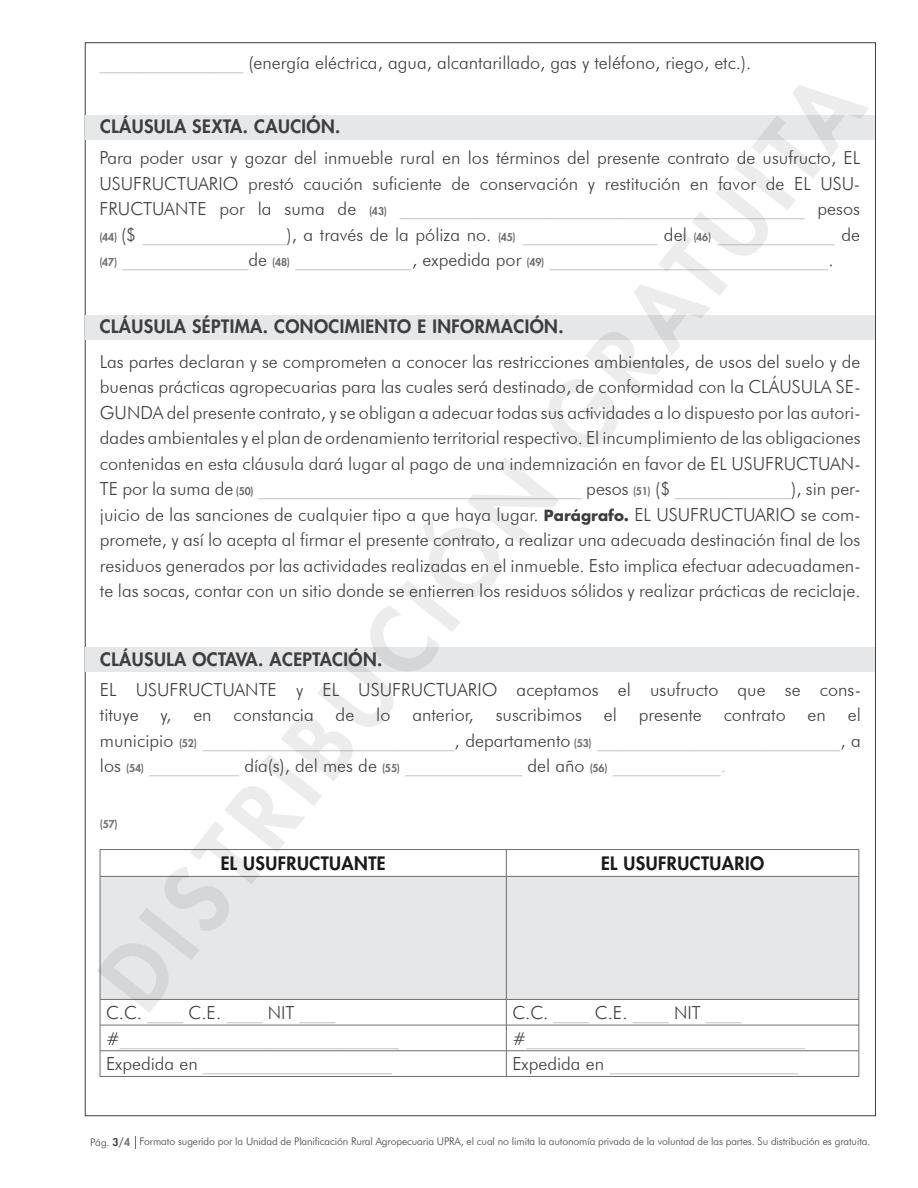
<style>
.page{position:relative;width:918px;height:1188px;background:#fff}
.page>*{position:absolute;margin:0;border:0;box-sizing:border-box;transform-origin:0 0}
.t1{font:800 90px "Futura Std";color:#3e3e3f}
.txt{font:300 18px/25.5px "Futura BT";color:#3e3e3f;text-align:justify}
.txt-2{font:300 18px "Futura BT";color:#bcbdc0}
.Sub_tit02{font:800 18px "Futura Std";letter-spacing:.025em;color:#3e3e3f}
.Sub_tit02-2{font:800 18px "Futura Std";letter-spacing:.025em;color:#1a1a1a}
.txt-3{font:800 18px "Futura Std";letter-spacing:.025em;color:#3e3e3f}
.t2{font:300 10.5px "Futura BT";letter-spacing:-.01em;color:#3e3e3f}
.txt-4{font:800 10.5px "Futura Std";color:#6c6d70}
.s1{color:#bcbdc0}
.s2{font-family:"Futura Std";font-weight:800;font-size:10.5px;color:#6c6d70}
.s3{font-family:"Futura Std";font-weight:700;font-size:15px}
.s4{color:#3e3e3f}
.s5{font-family:"Futura Std";font-weight:800}
.s6{font-family:"Futura Std";font-weight:800;color:#6c6d70}
</style>
<div class="page">
<svg style="left:135px;top:1136px;width:1px;height:13px"></svg>
<div style="left:85px;top:115px;width:789px;height:25px;background:#e6e7e9"></div>
<div style="left:85px;top:315px;width:789px;height:25px;background:#e6e7e9"></div>
<div style="left:85px;top:647px;width:789px;height:25px;background:#e6e7e9"></div>
<div style="left:101px;top:877px;width:758px;height:122px;background:#e6e7e9"></div>
<hr style="left:100px;top:849px;width:406px;height:1px;background:#6c6d70">
<hr style="left:506px;top:849px;width:353px;height:1px;background:#6c6d70">
<svg style="left:100px;top:850px;width:760px;height:26px"></svg>
<hr style="left:100px;top:876px;width:406px;height:1px;background:#6c6d70">
<hr style="left:100px;top:877px;width:1px;height:122px;background:#6c6d70">
<hr style="left:506px;top:876px;width:353px;height:1px;background:#6c6d70">
<hr style="left:506px;top:877px;width:1px;height:122px;background:#6c6d70">
<hr style="left:859px;top:877px;width:1px;height:122px;background:#6c6d70">
<hr style="left:100px;top:999px;width:406px;height:1px;background:#6c6d70">
<hr style="left:506px;top:999px;width:353px;height:1px;background:#6c6d70">
<hr style="left:100px;top:1025px;width:406px;height:1px;background:#6c6d70">
<hr style="left:506px;top:1025px;width:353px;height:1px;background:#6c6d70">
<hr style="left:100px;top:1051px;width:406px;height:1px;background:#6c6d70">
<svg style="left:100px;top:1000px;width:1px;height:76px"></svg>
<hr style="left:506px;top:1051px;width:353px;height:1px;background:#6c6d70">
<svg style="left:506px;top:1000px;width:1px;height:76px"></svg>
<svg style="left:859px;top:1000px;width:1px;height:76px"></svg>
<hr style="left:100px;top:1076px;width:406px;height:1px;background:#6c6d70">
<hr style="left:506px;top:1076px;width:353px;height:1px;background:#6c6d70">
<p class="txt" style="left:99px;top:50px;width:653px"><span class="s1">________________</span> (energía eléctrica, agua, alcantarillado, gas y teléfono, riego, etc.).</p>
<h1 class="t1" style="left:73px;top:957px;width:1162px;rotate:-51deg">DISTRIBUCIÓN GRATUITA</h1>
<p class="Sub_tit02" style="left:100px;top:115px;width:242px">CLÁUSULA SEXTA. CAUCIÓN.</p>
<p class="txt" style="left:99px;top:145px;width:762px">Para poder usar y gozar del inmueble rural en los términos del presente contrato de usufructo, EL USUFRUCTUARIO prestó caución suficiente de conservación y restitución en favor de EL USU-FRUCTUANTE por la suma de <span class="s2">(43)</span> <span class="s1">_____________________________________________</span> pesos <span class="s2">(44)</span> ($ <span class="s1">________________</span>), a través de la póliza no. <span class="s2">(45)</span> <span class="s1">_______________</span> del <span class="s2">(46)</span> <span class="s1">_____________</span> de <span class="s2">(47)</span> <span class="s1">______________</span>de <span class="s2">(48)</span> <span class="s1">_____________</span>, expedida por <span class="s2">(49)</span> <span class="s1">_______________________________</span>.</p>
<p class="Sub_tit02" style="left:100px;top:315px;width:465px">CLÁUSULA SÉPTIMA. CONOCIMIENTO E INFORMACIÓN.</p>
<p class="txt" style="left:100px;top:348px;width:762px">Las partes declaran y se comprometen a conocer las restricciones ambientales, de usos del suelo y de buenas prácticas agropecuarias para las cuales será destinado, de conformidad con la CLÁUSULA SE-GUNDA del presente contrato, y se obligan a adecuar todas sus actividades a lo dispuesto por las autori&shy;dades ambientales y el plan de ordenamiento territorial respectivo. El incumplimiento de las obligaciones contenidas en esta cláusula dará lugar al pago de una indemnización en favor de EL USUFRUCTUAN-TE por la suma de <span class="s2">(50)</span> <span class="s1">____________________________________</span> pesos <span class="s2">(51)</span> ($ <span class="s1">_____________</span>), sin per&shy;juicio de las sanciones de cualquier tipo a que haya lugar. <span class="s3">Parágrafo.</span> EL USUFRUCTUARIO se com&shy;promete, y así lo acepta al firmar el presente contrato, a realizar una adecuada destinación final de los residuos generados por las actividades realizadas en el inmueble. Esto implica efectuar adecuadamen&shy;te las socas, contar con un sitio donde se entierren los residuos sólidos y realizar prácticas de reciclaje.</p>
<p class="txt-3" style="left:100px;top:648px;width:284px">CLÁUSULA OCTAVA. ACEPTACIÓN.</p>
<p class="txt" style="left:100px;top:677px;width:763px">EL USUFRUCTUANTE y EL USUFRUCTUARIO aceptamos el usufructo que se cons&shy;tituye y, en constancia de lo anterior, suscribimos el presente contrato en el municipio <span class="s2">(52)</span> <span class="s1">____________________________</span>, departamento <span class="s2">(53)</span> <span class="s1">___________________________</span>, a los <span class="s2">(54)</span> <span class="s1">__________</span> día(s), del mes de <span class="s2">(55)</span> <span class="s1">_____________</span> del año <span class="s2">(56)</span> <span class="s1">____________.</span></p>
<p class="txt-4" style="left:100px;top:818px;width:19px">(57)</p>
<p class="Sub_tit02-2" style="left:221px;top:852px;width:167px">EL USUFRUCTUANTE</p>
<p class="Sub_tit02-2" style="left:601px;top:852px;width:165px">EL USUFRUCTUARIO</p>
<p class="txt-2" style="left:106px;top:1002px;width:231px"><span class="s4">C.C.</span> ____ <span class="s4">C.E.</span> ____ <span class="s4">NIT</span> ____</p>
<p class="txt-2" style="left:512px;top:1002px;width:231px"><span class="s4">C.C.</span> ____ <span class="s4">C.E.</span> ____ <span class="s4">NIT</span> ____</p>
<p class="txt-2" style="left:106px;top:1027px;width:294px"><span class="s4">#</span>_______________________________</p>
<p class="txt-2" style="left:512px;top:1027px;width:294px"><span class="s4">#</span>_______________________________</p>
<p class="txt-2" style="left:106px;top:1053px;width:288px"><span class="s4">Expedida en</span> _____________________</p>
<p class="txt-2" style="left:512px;top:1053px;width:288px"><span class="s4">Expedida en</span> _____________________</p>
<p class="t2" style="left:90px;top:1135px;width:782px">Pág. <span class="s5">3</span><span class="s6">/4</span> Formato sugerido por la Unidad de Planificación Rural Agropecuaria UPRA, el cual no limita la autonomía privada de la voluntad de las partes. Su distribución es gratuita.</p>
</div>
